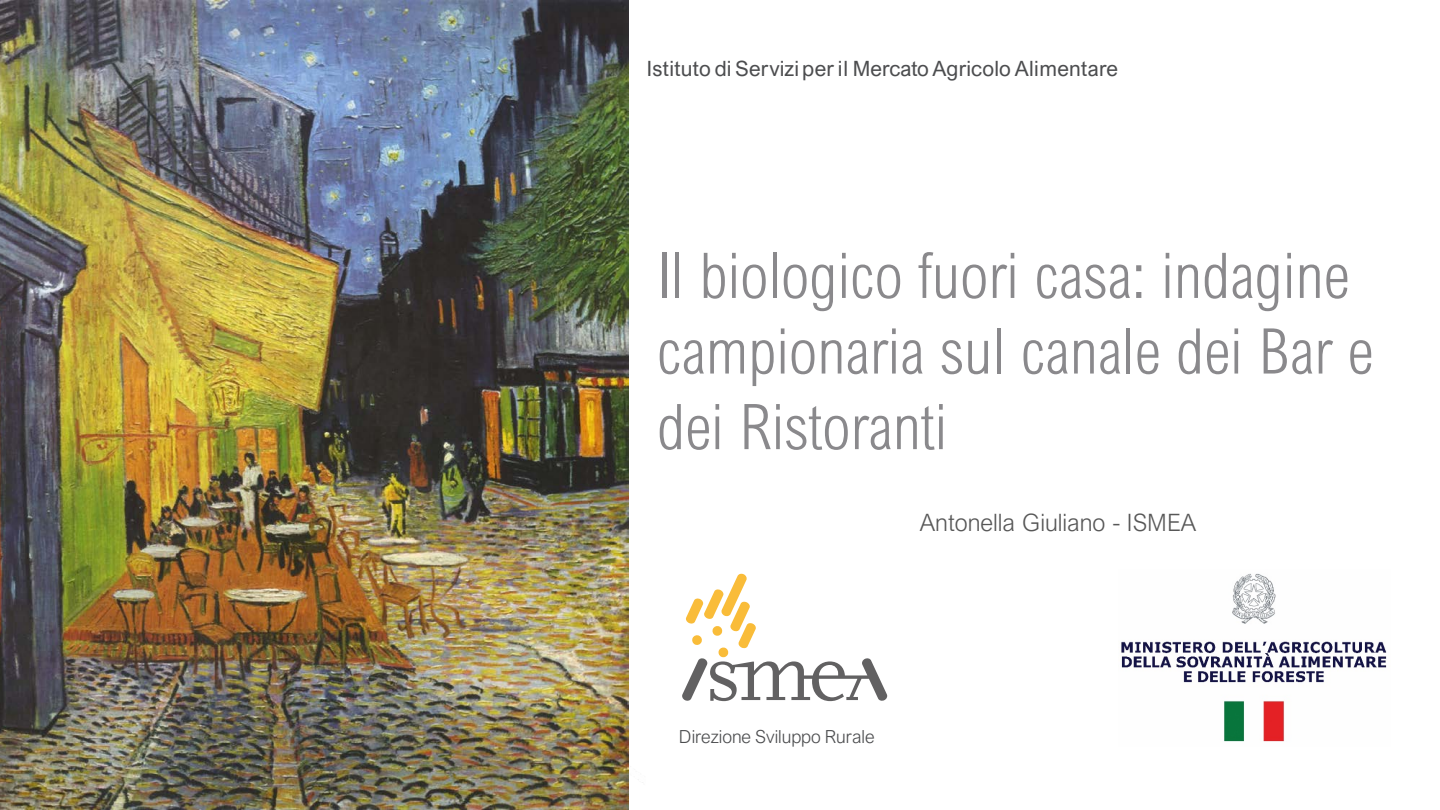
<style>
.page{position:relative;width:1440px;height:810px;background:#fff}
.page>*{position:absolute;margin:0;border:0;box-sizing:border-box;transform-origin:0 0}
.t1{font:300 63px/75.6px "Arial Nova Cond";color:#8a898c}
.t2{font:300 24px "Arial Nova";color:#575757}
.t3{font:21px "Arial Nova";letter-spacing:.01em;color:#4c4d4f}
.t4{font:300 18px "Arial Nova";color:#4c4d4f}
</style>
<div class="page">
<svg style="left:682px;top:573px;width:206px;height:128px"></svg>
<img style="left:0;top:0;width:629px;height:810px">
<img style="left:1121px;top:573px;width:266px;height:169px">
<p class="t3" style="left:647px;top:56px;width:473px">Istituto di Servizi per il Mercato Agricolo Alimentare</p>
<h1 class="t1" style="left:657px;top:237px;width:718px">Il biologico fuori casa: indagine campionaria sul canale dei Bar e dei Ristoranti</h1>
<p class="t2" style="left:920px;top:509px;width:278px">Antonella Giuliano - ISMEA</p>
<p class="t4" style="left:679px;top:726px;width:197px">Direzione Sviluppo Rurale</p>
</div>
